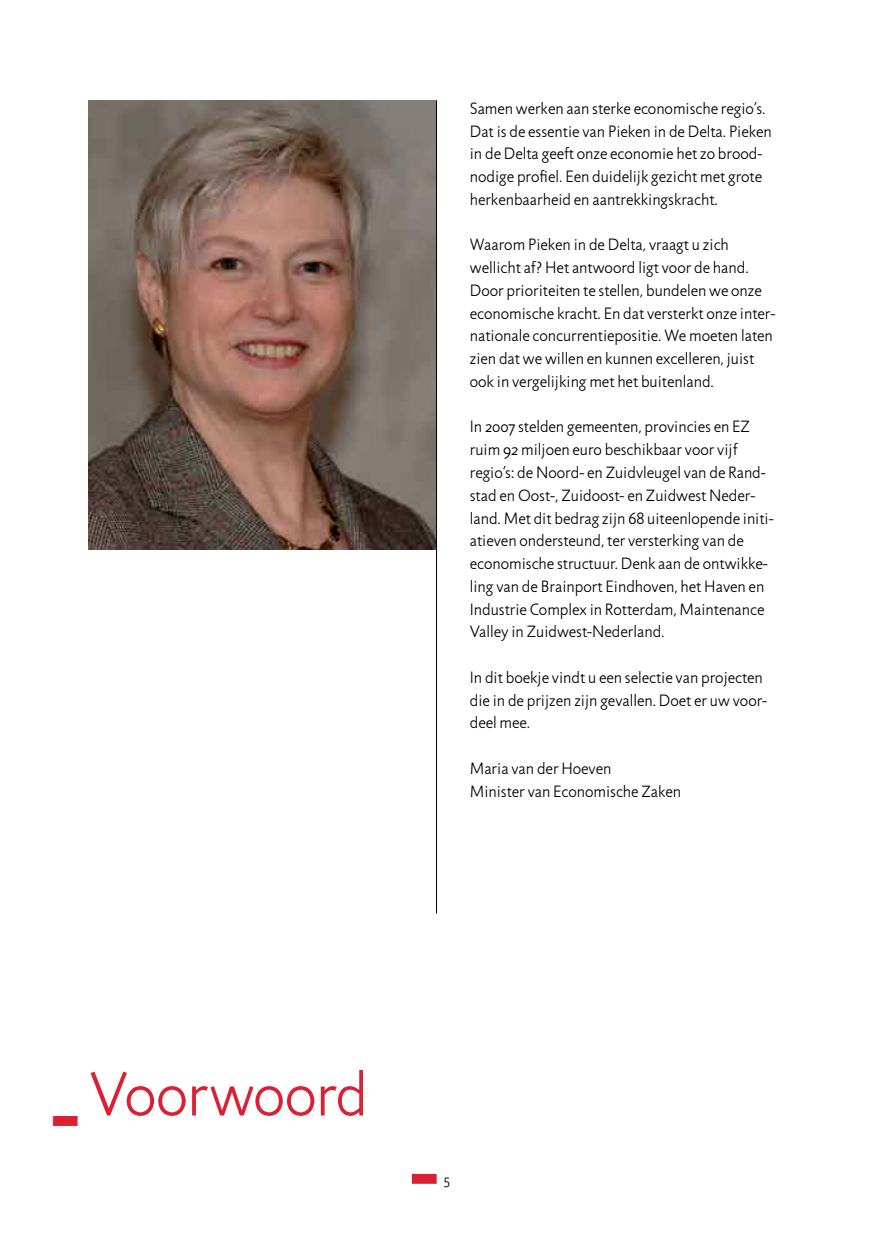
<style>
.page{position:relative;width:874px;height:1241px;background:#fff}
.page>*{position:absolute;margin:0;border:0;box-sizing:border-box;transform-origin:0 0}
.t1{font:300 63px "Jigsaw Std";letter-spacing:-.015em;color:#da2032}
.t2{font:300 16.62px/22.8px "Jigsaw Std";color:#000}
.t3{font:300 14px "Jigsaw Std";color:#000}
</style>
<div class="page">
<img style="left:89px;top:100px;width:347px;height:449px">
<svg style="left:411px;top:1173px;width:25px;height:10px"></svg>
<hr style="left:436px;top:100px;width:1px;height:813px;background:#000">
<p class="t2" style="left:469px;top:97px;width:303px">Samen werken aan sterke economische regio’s.<br>Dat is de essentie van Pieken in de Delta. Pieken in de Delta geeft onze economie het zo brood&shy;nodige profiel. Een duidelijk gezicht met grote herkenbaarheid en aantrekkingskracht.</p>
<p class="t2" style="left:469px;top:233px;width:307px">Waarom Pieken in de Delta, vraagt u zich wellicht af? Het antwoord ligt voor de hand.<br>Door prioriteiten te stellen, bundelen we onze economische kracht. En dat versterkt onze inter&shy;nationale concurrentiepositie. We moeten laten zien dat we willen en kunnen excelleren, juist ook in vergelijking met het buitenland.</p>
<p class="t2" style="left:469px;top:415px;width:305px">In 2007 stelden gemeenten, provincies en EZ ruim 92 miljoen euro beschikbaar voor vijf regio’s: de Noord- en Zuidvleugel van de Rand&shy;stad en Oost-, Zuidoost- en Zuidwest Neder&shy;land. Met dit bedrag zijn 68 uiteenlopende initi&shy;atieven ondersteund, ter versterking van de economische structuur. Denk aan de ontwikke&shy;ling van de Brainport Eindhoven, het Haven en Industrie Complex in Rotterdam, Maintenance Valley in Zuidwest-Nederland.</p>
<p class="t2" style="left:469px;top:665px;width:299px">In dit boekje vindt u een selectie van projecten die in de prijzen zijn gevallen. Doet er uw voor&shy;deel mee.</p>
<p class="t2" style="left:469px;top:756px;width:213px">Maria van der Hoeven<br>Minister van Economische Zaken</p>
<h1 class="t1" style="left:89px;top:1056px;width:280px">Voorwoord</h1>
<p class="t3" style="left:443px;top:1170px;width:8px">5</p>
</div>
